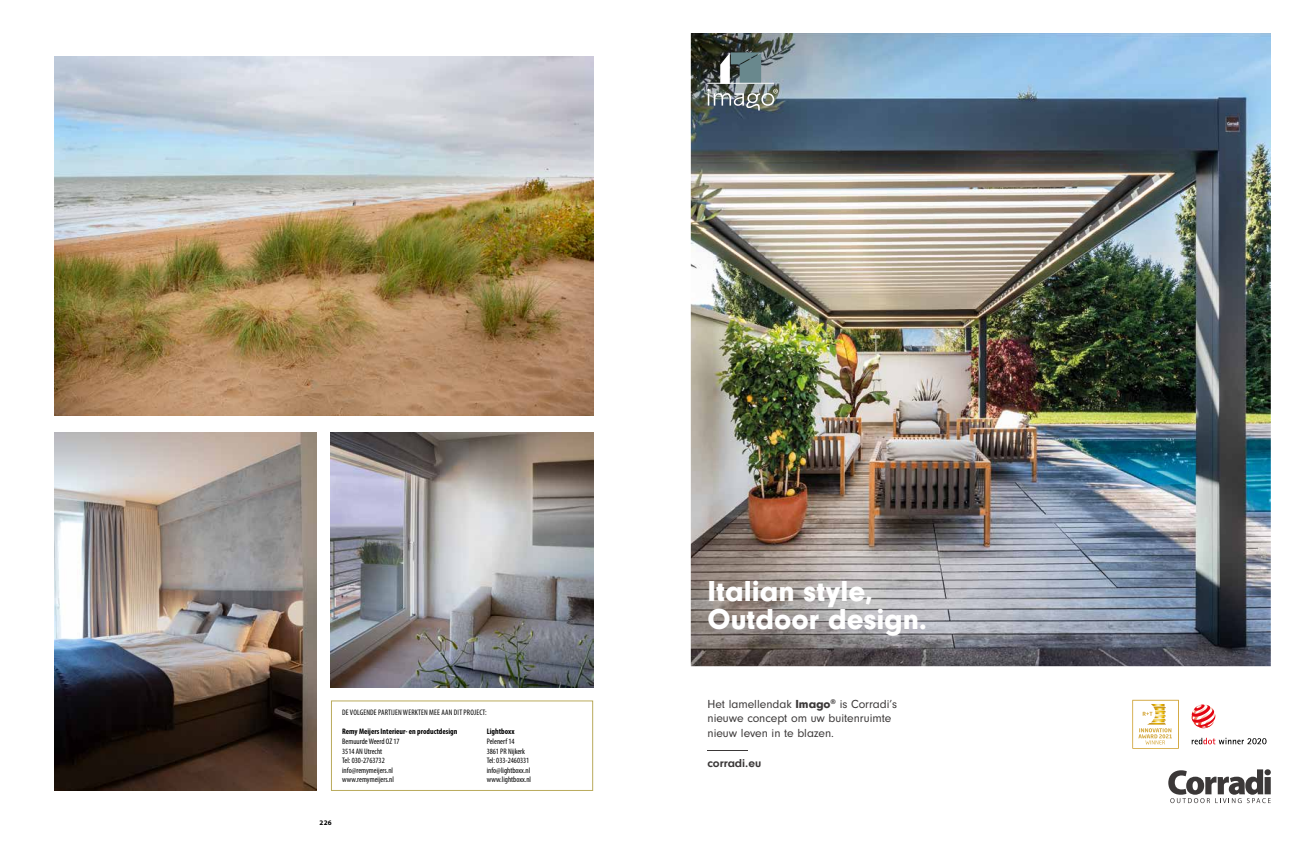
<style>
.page{position:relative;width:1304px;height:842px;background:#fff}
.page>*{position:absolute;margin:0;border:0;box-sizing:border-box;transform-origin:0 0}
.t1{font:900 30px/28px "Neuzeit Gro";color:#fff}
.t2{font:12.1px/14.5px "Neuzeit Gro";color:#3b3838}
.t3{font:700 12px "Neuzeit Gro";color:#3b3838}
.t4{font:condensed 8px/9.6px "Myriad Pro";color:#000}
.t5{font:700 condensed 8px "Myriad Pro";color:#000}
.t6{font:condensed 8px "Myriad Pro";letter-spacing:.02em;color:#000}
.t7{font:700 7px "Myriad Pro";color:#000}
.s1{font-weight:900}
</style>
<div class="page">
<img style="left:55px;top:432px;width:262px;height:359px">
<img style="left:331px;top:432px;width:262px;height:255px">
<div style="left:331px;top:700px;width:262px;height:91px;border:1px solid #baaa5c"></div>
<img style="left:55px;top:57px;width:538px;height:358px">
<img style="left:691px;top:230px;width:580px;height:436px">
<img style="left:691px;top:33px;width:580px;height:197px">
<img style="left:707px;top:52px;width:71px;height:58px">
<svg style="left:1168px;top:769px;width:103px;height:34px"></svg>
<hr style="left:707px;top:750px;width:41px;height:1px;background:#3b3838">
<svg style="left:1192px;top:704px;width:23px;height:24px"></svg>
<svg style="left:1192px;top:738px;width:74px;height:6px"></svg>
<svg style="left:1132px;top:700px;width:47px;height:49px"></svg>
<p class="t6" style="left:342px;top:708px;width:146px">DE VOLGENDE PARTIJEN WERKTEN MEE AAN DIT PROJECT:</p>
<p class="t5" style="left:342px;top:727px;width:117px">Remy Meijers Interieur- en productdesign</p>
<p class="t4" style="left:342px;top:736px;width:59px">Bemuurde Weerd OZ 17<br>3514 AN Utrecht<br>Tel: 030-2763732 info@remymeijers.nl www.remymeijers.nl</p>
<p class="t5" style="left:487px;top:727px;width:29px">Lightboxx</p>
<p class="t4" style="left:487px;top:736px;width:46px">Pelenerf 14<br>3861 PR Nijkerk<br>Tel: 033-2460331 info@lightboxx.nl www.lightboxx.nl</p>
<p class="t7" style="left:320px;top:818px;width:14px">226</p>
<h1 class="t1" style="left:707px;top:577px;width:221px">Italian style,<br>Outdoor design.</h1>
<h2 class="t2" style="left:707px;top:696px;width:191px">Het lamellendak <span class="s1">Imago</span><sup>®</sup> is Corradi’s nieuwe concept om uw buitenruimte nieuw leven in te blazen.</h2>
<h3 class="t3" style="left:707px;top:757px;width:55px">corradi.eu</h3>
</div>
